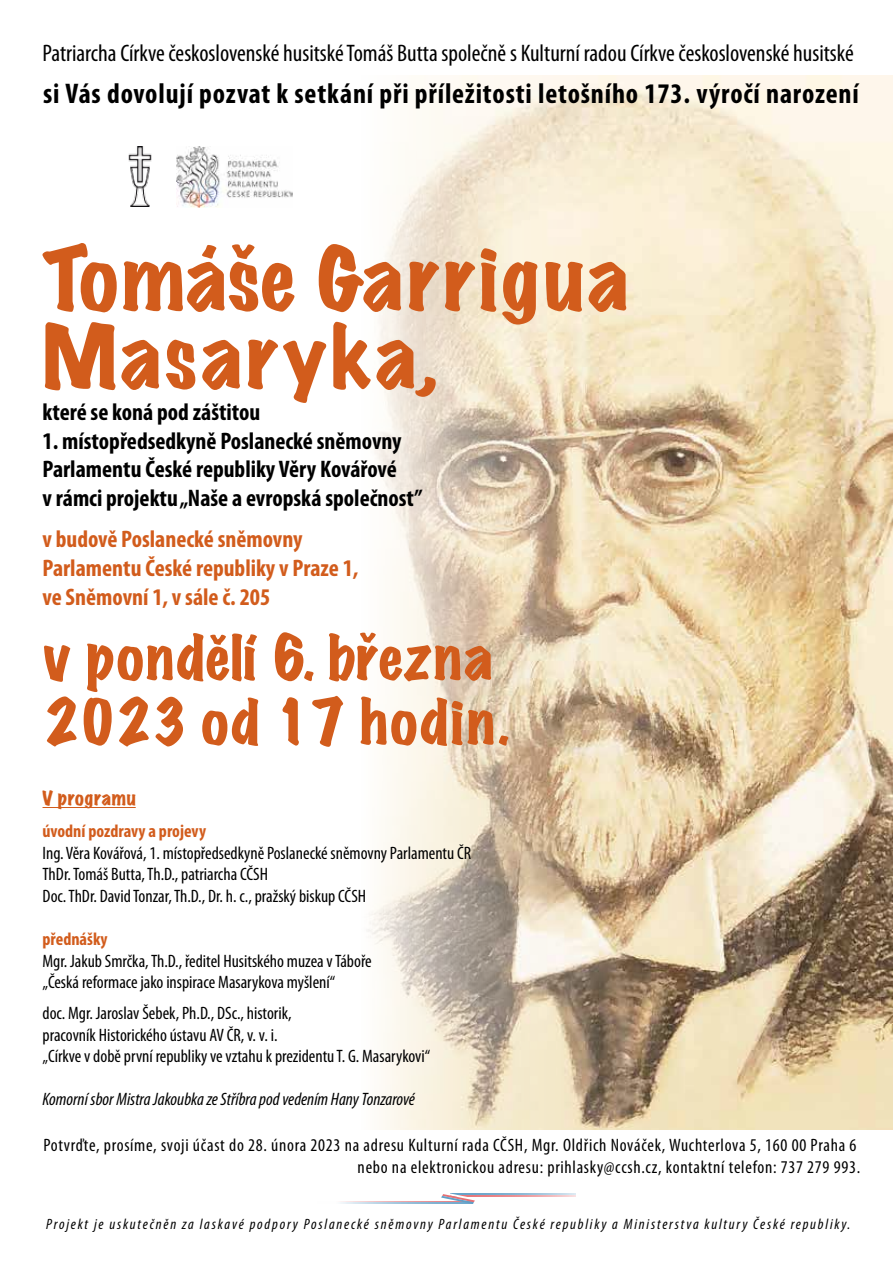
<style>
.page{position:relative;width:893px;height:1263px;background:#fff}
.page>*{position:absolute;margin:0;border:0;box-sizing:border-box;transform-origin:0 0}
.t1{font:expanded 79.5px/78px "Marker Felt";letter-spacing:.045em;color:#d25c1c}
.t2{font:expanded 55.5px/64.5px "Marker Felt";letter-spacing:.015em;color:#d25c1c}
.t3{font:700 condensed 28.5px "Myriad Pro";letter-spacing:.03em;color:#000}
.t4{font:700 condensed 24px/28.8px "Myriad Pro";color:#000}
.t5{font:condensed 24px "Myriad Pro";color:#000}
.t6{font:700 condensed 24px/28.8px "Myriad Pro";color:#d25c1c}
.t7{font:condensed 18px/21.6px "Myriad Pro";color:#000}
.t8{font:condensed 18px/21.6px "Myriad Pro";letter-spacing:.04em;color:#000;text-align:right}
.t9{font:italic condensed 18px "Myriad Pro";color:#000}
.t10{font:700 condensed 18px "Myriad Pro";color:#d25c1c}
.t11{font:expanded 18px "Marker Felt";letter-spacing:.035em;color:#d25c1c}
.t12{font:italic condensed 15px "Myriad Pro";letter-spacing:.12em;color:#000}
</style>
<div class="page">
<img style="left:367px;top:75px;width:526px;height:1054px">
<img style="left:129px;top:147px;width:22px;height:60px">
<hr style="left:43px;top:807px;width:93px;height:1px;background:#d25c1c">
<hr style="left:317px;top:1201px;width:156px;height:1px;background:#d71920">
<hr style="left:317px;top:1202px;width:156px;height:2px;background:#0065a5">
<hr style="left:450px;top:1195px;width:126px;height:2px;background:#d71920">
<hr style="left:450px;top:1193px;width:126px;height:2px;background:#0065a5">
<svg style="left:441px;top:1193px;width:35px;height:11px"></svg>
<img style="left:176px;top:146px;width:117px;height:61px">
<h3 class="t5" style="left:43px;top:38px;width:813px">Patriarcha Církve československé husitské Tomáš Butta společně s Kulturní radou Církve československé husitské</h3>
<h3 class="t3" style="left:43px;top:75px;width:817px">si Vás dovolují pozvat k setkání při příležitosti letošního 173. výročí narození</h3>
<h1 class="t1" style="left:43px;top:239px;width:587px">Tomáše Garrigua<br>Masaryka,</h1>
<h3 class="t4" style="left:43px;top:397px;width:219px">které se koná pod záštitou</h3>
<h3 class="t4" style="left:43px;top:426px;width:382px">1. místopředsedkyně Poslanecké sněmovny<br>Parlamentu České republiky Věry Kovářové<br>v rámci projektu „Naše a evropská společnost”</h3>
<h3 class="t6" style="left:43px;top:524px;width:318px">v budově Poslanecké sněmovny<br>Parlamentu České republiky v Praze 1, ve Sněmovní 1, v sále č. 205</h3>
<h2 class="t2" style="left:43px;top:625px;width:467px">v pondělí 6. března<br>2023 od 17 hodin.</h2>
<p class="t11" style="left:43px;top:784px;width:95px">V programu</p>
<p class="t10" style="left:43px;top:820px;width:165px">úvodní pozdravy a projevy</p>
<p class="t7" style="left:43px;top:842px;width:430px">Ing. Věra Kovářová, 1. místopředsedkyně Poslanecké sněmovny Parlamentu ČR<br>ThDr. Tomáš Butta, Th.D., patriarcha CČSH<br>Doc. ThDr. David Tonzar, Th.D., Dr. h. c., pražský biskup CČSH</p>
<p class="t10" style="left:43px;top:928px;width:66px">přednášky</p>
<p class="t7" style="left:43px;top:950px;width:331px">Mgr. Jakub Smrčka, Th.D., ředitel Husitského muzea v Táboře „Česká reformace jako inspirace Masarykova myšlení“</p>
<p class="t7" style="left:43px;top:1002px;width:389px">doc. Mgr. Jaroslav Šebek, Ph.D., DSc., historik,<br>pracovník Historického ústavu AV ČR, v. v. i.<br>„Církve v době první republiky ve vztahu k prezidentu T. G. Masarykovi“</p>
<p class="t9" style="left:43px;top:1088px;width:374px">Komorní sbor Mistra Jakoubka ze Stříbra pod vedením Hany Tonzarové</p>
<p class="t8" style="left:43px;top:1134px;width:818px">Potvrďte, prosíme, svoji účast do 28. února 2023 na adresu Kulturní rada CČSH, Mgr. Oldřich Nováček, Wuchterlova 5, 160 00 Praha 6 nebo na elektronickou adresu: prihlasky@ccsh.cz, kontaktní telefon: 737 279 993.</p>
<p class="t12" style="left:46px;top:1215px;width:806px">Projekt je uskutečněn za laskavé podpory Poslanecké sněmovny Parlamentu České republiky a Ministerstva kultury České republiky.</p>
</div>
